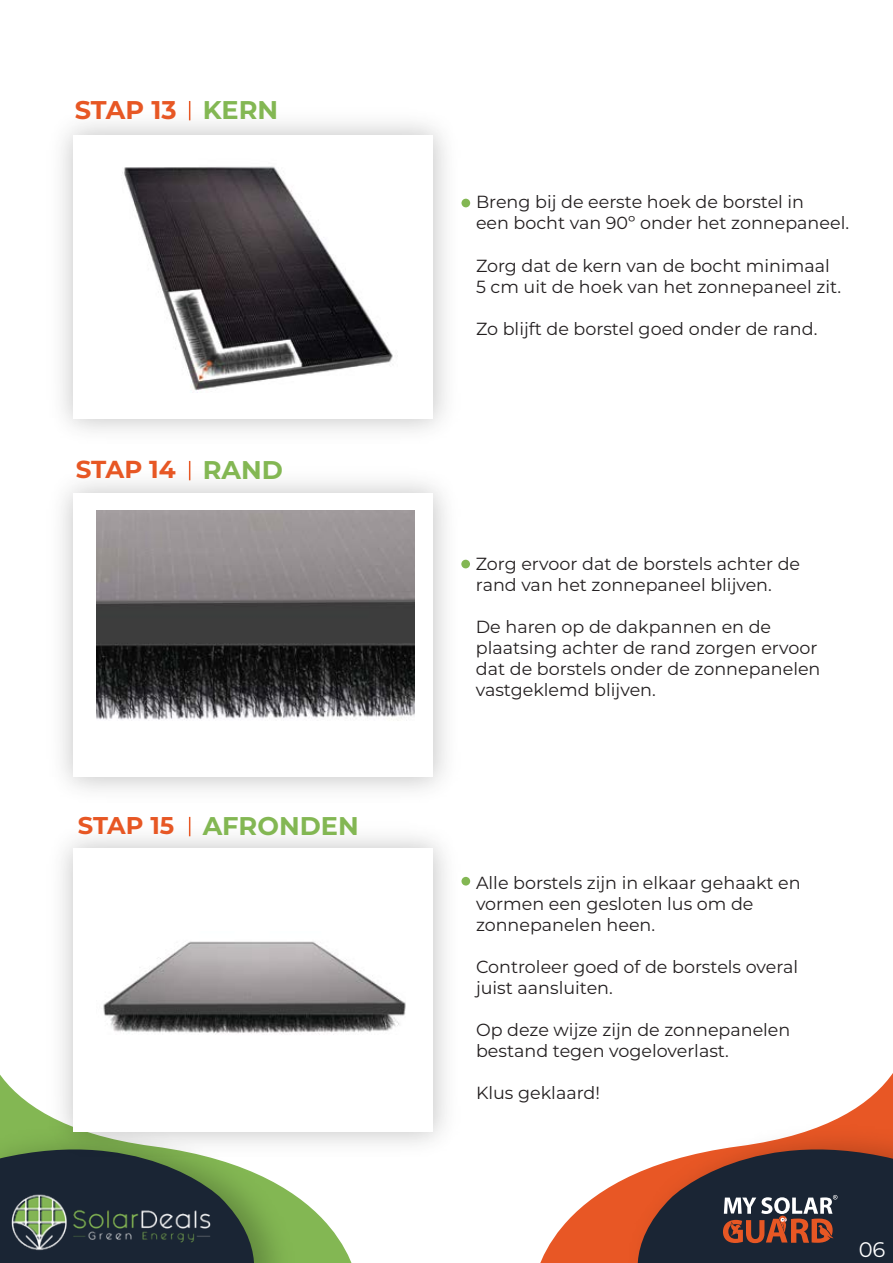
<style>
.page{position:relative;width:893px;height:1263px;background:#fff}
.page>*{position:absolute;margin:0;border:0;box-sizing:border-box;transform-origin:0 0}
.t1{font:700 25.65px "Montserrat";color:#83b753}
.t2{font:700 25.65px "Montserrat";letter-spacing:-.005em;color:#e75724}
.t3{font:700 24.6px "Montserrat";letter-spacing:-.005em;color:#e75724}
.t4{font:700 24.3px "Montserrat";letter-spacing:-.005em;color:#e75724}
.t5{font:21.15px "Montserrat";color:#fff}
.t6{font:17.55px/21px "Montserrat";color:#231f20}
</style>
<div class="page">
<svg style="left:307px;top:1204px;width:45px;height:59px;fill:#83b753"></svg>
<img style="left:270px;top:1180px;width:37px;height:83px">
<svg style="left:540px;top:1073px;width:353px;height:190px"></svg>
<img style="left:616px;top:1112px;width:277px;height:151px">
<svg style="left:622px;top:1119px;width:271px;height:144px"></svg>
<img style="left:0;top:1075px;width:262px;height:188px">
<img style="left:37px;top:460px;width:432px;height:708px">
<div style="left:73px;top:493px;width:360px;height:284px;background:#fff"></div>
<div style="left:73px;top:848px;width:360px;height:283px;background:#fff"></div>
<div style="left:461px;top:199px;width:9px;height:8px;background:#83b753;border-radius:50%"></div>
<div style="left:461px;top:560px;width:9px;height:8px;background:#83b753;border-radius:50%"></div>
<div style="left:461px;top:877px;width:9px;height:8px;background:#83b753;border-radius:50%"></div>
<img style="left:122px;top:166px;width:271px;height:225px">
<img style="left:103px;top:941px;width:303px;height:94px">
<img style="left:96px;top:510px;width:319px;height:211px">
<svg style="left:189px;top:101px;width:1px;height:19px"></svg>
<svg style="left:189px;top:461px;width:1px;height:19px"></svg>
<svg style="left:189px;top:817px;width:1px;height:19px"></svg>
<h1 class="t2" style="left:75px;top:99px;width:103px">STAP 13</h1>
<h1 class="t1" style="left:203px;top:99px;width:77px">KERN</h1>
<p class="t6" style="left:476px;top:193px;width:375px">Breng bij de eerste hoek de borstel in<br>een bocht van 90º onder het zonnepaneel.</p>
<p class="t6" style="left:476px;top:256px;width:367px">Zorg dat de kern van de bocht minimaal<br>5 cm uit de hoek van het zonnepaneel zit.</p>
<p class="t6" style="left:476px;top:319px;width:343px">Zo blijft de borstel goed onder de rand.</p>
<h2 class="t3" style="left:76px;top:459px;width:102px">STAP 14</h2>
<h1 class="t1" style="left:203px;top:459px;width:82px">RAND</h1>
<p class="t6" style="left:476px;top:554px;width:326px">Zorg ervoor dat de borstels achter de rand van het zonnepaneel blijven.</p>
<p class="t6" style="left:476px;top:617px;width:346px">De haren op de dakpannen en de plaatsing achter de rand zorgen ervoor dat de borstels onder de zonnepanelen vastgeklemd blijven.</p>
<h3 class="t4" style="left:78px;top:815px;width:98px">STAP 15</h3>
<h1 class="t1" style="left:203px;top:815px;width:158px">AFRONDEN</h1>
<p class="t6" style="left:476px;top:873px;width:326px">Alle borstels zijn in elkaar gehaakt en vormen een gesloten lus om de zonnepanelen heen.</p>
<p class="t6" style="left:476px;top:957px;width:324px">Controleer goed of de borstels overal juist aansluiten.</p>
<p class="t6" style="left:476px;top:1020px;width:316px">Op deze wijze zijn de zonnepanelen bestand tegen vogeloverlast.</p>
<p class="t6" style="left:476px;top:1083px;width:125px">Klus geklaard!</p>
<p class="t5" style="left:859px;top:1241px;width:28px">06</p>
</div>
